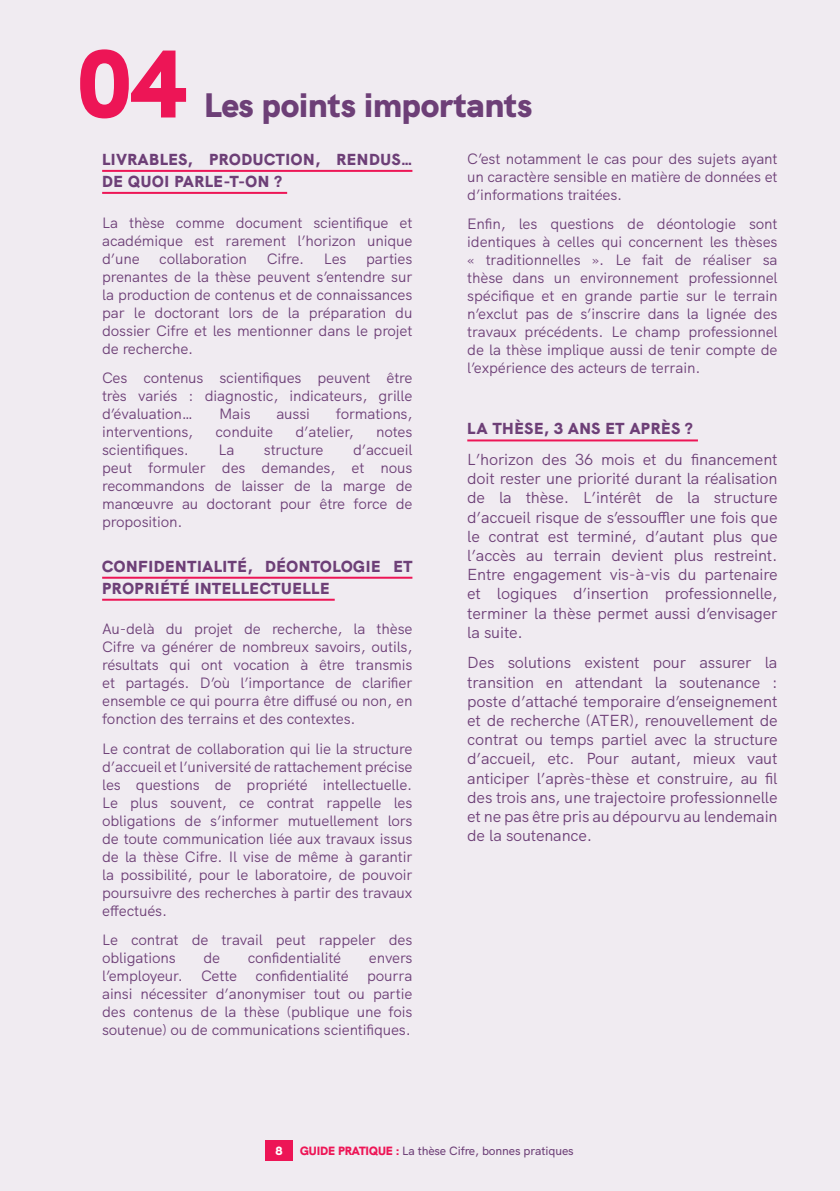
<style>
.page{position:relative;width:840px;height:1191px;background:#fff}
.page>*{position:absolute;margin:0;border:0;box-sizing:border-box;transform-origin:0 0}
.Hesam_chiffre{font:900 96px "HK Grotesk";color:#ed1556}
.Hesam_Title_Partie{font:900 34px "HK Grotesk";color:#6d3f77}
.Hesam_texte-Small{font:16px/19.2px "HK Grotesk";letter-spacing:-.01em;color:#6d3f77;text-align:justify}
.Hesam_sous-titre{font:900 16px/22px "HK Grotesk";letter-spacing:.04em;color:#6d3f77}
.Hesam_texte-Small-2{font:900 16px "HK Grotesk";letter-spacing:.04em;color:#6d3f77}
.Hesam_texte-Small-3{font:15px/18px "HK Grotesk";letter-spacing:-.01em;color:#6d3f77;text-align:justify}
.t1{font:500 12px "HK Grotesk";letter-spacing:-.01em;color:#6d3f77}
.t2{font:900 12px "HK Grotesk";color:#fff}
.s1{font-weight:900;color:#ed1556}
</style>
<div class="page">
<div style="left:0;top:0;width:839px;height:1191px;background:#f0ebf1"></div>
<div style="left:265px;top:1140px;width:27px;height:21px;background:#ed1556"></div>
<hr style="left:102px;top:170px;width:310px;height:2px;background:#ed1556">
<hr style="left:102px;top:192px;width:185px;height:2px;background:#ed1556">
<hr style="left:102px;top:577px;width:310px;height:2px;background:#ed1556">
<hr style="left:102px;top:599px;width:232px;height:2px;background:#ed1556">
<hr style="left:467px;top:439px;width:230px;height:2px;background:#ed1556">
<p class="Hesam_chiffre" style="left:77px;top:9px;width:110px">04</p>
<p class="Hesam_Title_Partie" style="left:204px;top:79px;width:329px">Les points importants</p>
<p class="Hesam_sous-titre" style="left:102px;top:147px;width:311px">LIVRABLES, PRODUCTION, RENDUS…<br>DE QUOI PARLE-T-ON ?</p>
<p class="Hesam_texte-Small-3" style="left:102px;top:212px;width:311px">La thèse comme document scientifique et académique est rarement l’horizon unique d’une</p>
<p class="Hesam_texte-Small-3" style="left:467px;top:148px;width:311px">C’est notamment le cas pour des sujets ayant un caractère sensible en matière de données et d’informations traitées.</p>
<p class="Hesam_texte-Small-3" style="left:467px;top:214px;width:311px">Enfin, les questions de déontologie sont identiques à celles qui concernent les thèses « traditionnelles ». Le fait de réaliser sa thèse dans un environnement professionnel spécifique et en grande partie sur le terrain n’exclut pas de s’inscrire dans la lignée des travaux précédents. Le champ professionnel de la thèse implique aussi de tenir compte de l’expérience des acteurs de terrain.</p>
<p class="Hesam_texte-Small-3" style="left:159px;top:248px;width:89px">collaboration</p>
<p class="Hesam_texte-Small-3" style="left:266px;top:248px;width:39px">Cifre.</p>
<p class="Hesam_texte-Small-3" style="left:324px;top:248px;width:24px">Les</p>
<p class="Hesam_texte-Small-3" style="left:102px;top:248px;width:311px;text-indent:264px">parties prenantes de la thèse peuvent s’entendre sur la production de contenus et de connaissances par le doctorant lors de la préparation du dossier Cifre et les mentionner dans le projet de recherche.</p>
<p class="Hesam_texte-Small-3" style="left:102px;top:367px;width:311px">Ces contenus scientifiques peuvent être très variés : diagnostic, indicateurs, grille d’évaluation…</p>
<p class="Hesam_texte-Small-3" style="left:219px;top:403px;width:33px">Mais</p>
<p class="Hesam_texte-Small-3" style="left:276px;top:403px;width:35px">aussi</p>
<p class="Hesam_texte-Small-3" style="left:336px;top:403px;width:78px">formations,</p>
<p class="Hesam_texte-Small-2" style="left:467px;top:416px;width:227px">LA THÈSE, 3 ANS ET APRÈS ?</p>
<p class="Hesam_texte-Small" style="left:467px;top:448px;width:311px">L’horizon des 36 mois et du financement doit rester une priorité durant la réalisation de la thèse. L’intérêt de la structure d’accueil risque de s’essouffler une fois que le contrat est terminé, d’autant plus que l’accès au terrain devient plus restreint.<br>Entre engagement vis-à-vis du partenaire et logiques d’insertion professionnelle, terminer la thèse permet aussi d’envisager la suite.</p>
<p class="Hesam_texte-Small" style="left:467px;top:652px;width:311px">Des solutions existent pour assurer la transition en attendant la soutenance : poste d’attaché temporaire d’enseignement et de recherche (ATER), renouvellement de contrat ou temps partiel avec la structure d’accueil, etc. Pour autant, mieux vaut anticiper l’après-thèse et construire, au fil des trois ans, une trajectoire professionnelle et ne pas être pris au dépourvu au lendemain de la soutenance.</p>
<p class="Hesam_texte-Small-3" style="left:102px;top:421px;width:92px">interventions,</p>
<p class="Hesam_texte-Small-3" style="left:215px;top:421px;width:59px">conduite</p>
<p class="Hesam_texte-Small-3" style="left:295px;top:421px;width:60px">d’atelier,</p>
<p class="Hesam_texte-Small-3" style="left:376px;top:421px;width:38px">notes</p>
<p class="Hesam_texte-Small-3" style="left:102px;top:439px;width:88px">scientifiques.</p>
<p class="Hesam_texte-Small-3" style="left:218px;top:439px;width:17px">La</p>
<p class="Hesam_texte-Small-3" style="left:264px;top:439px;width:61px">structure</p>
<p class="Hesam_texte-Small-3" style="left:102px;top:439px;width:311px;text-indent:251px">d’accueil peut formuler des demandes, et nous recommandons de laisser de la marge de manœuvre au doctorant pour être force de proposition.</p>
<p class="Hesam_sous-titre" style="left:102px;top:554px;width:311px">CONFIDENTIALITÉ, DÉONTOLOGIE ET<br>PROPRIÉTÉ INTELLECTUELLE</p>
<p class="Hesam_texte-Small-3" style="left:102px;top:619px;width:311px">Au-delà du projet de recherche, la thèse Cifre va générer de nombreux savoirs, outils, résultats qui ont vocation à être transmis et partagés. D’où l’importance de clarifier ensemble ce qui pourra être diffusé ou non, en fonction des terrains et des contextes.</p>
<p class="Hesam_texte-Small-3" style="left:102px;top:738px;width:311px">Le contrat de collaboration qui lie la structure d’accueil et l’université de rattachement précise les questions de propriété intellectuelle.<br>Le plus souvent, ce contrat rappelle les obligations de s’informer mutuellement lors de toute communication liée aux travaux issus de la thèse Cifre. Il vise de même à garantir la possibilité, pour le laboratoire, de pouvoir poursuivre des recherches à partir des travaux effectués.</p>
<p class="Hesam_texte-Small-3" style="left:102px;top:929px;width:311px">Le contrat de travail peut rappeler des obligations</p>
<p class="Hesam_texte-Small-3" style="left:203px;top:947px;width:18px">de</p>
<p class="Hesam_texte-Small-3" style="left:248px;top:947px;width:95px">confidentialité</p>
<p class="Hesam_texte-Small-3" style="left:102px;top:947px;width:311px;text-indent:266px">envers l’employeur. Cette confidentialité pourra ainsi nécessiter d’anonymiser tout ou partie des contenus de la thèse (publique une fois soutenue) ou de communications scientifiques.</p>
<p class="t2" style="left:275px;top:1141px;width:9px">8</p>
<p class="t1" style="left:300px;top:1141px;width:275px"><span class="s1">GUIDE PRATIQUE :</span> La thèse Cifre, bonnes pratiques</p>
</div>
